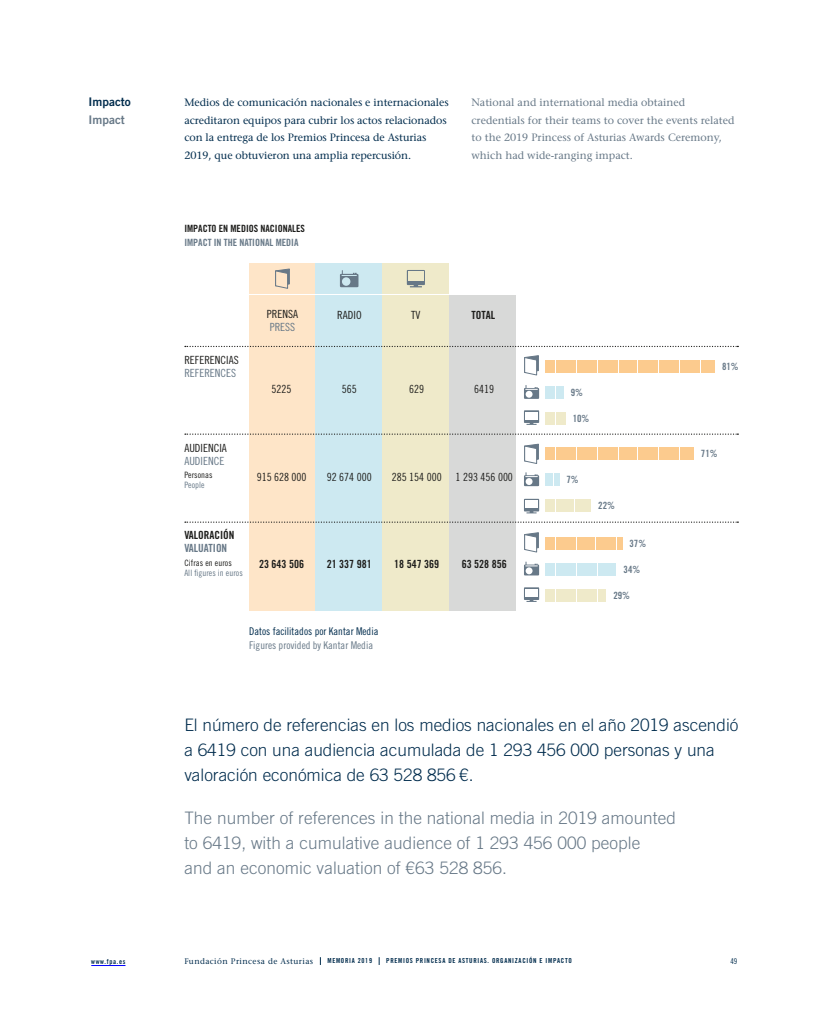
<style>
.page{position:relative;width:826px;height:1017px;background:#fff}
.page>*{position:absolute;margin:0;border:0;box-sizing:border-box;transform-origin:0 0}
.t1{font:300 17.25px/25px "Trade Gothic LT Std";color:#002c4d}
.t2{font:300 17.25px/25px "Trade Gothic LT Std";letter-spacing:.005em;color:#677887}
.t3{font:11.88px "Trade Gothic LT Std Bd 2";color:#002c4d}
.t4{font:11.88px "Trade Gothic LT Std Bd 2";color:#677887}
.t5{font:11.25px "Trade Gothic LT Std Cn 18";color:#1d1d1b}
.t6{font:11.25px "Trade Gothic LT Std Bd Cn 20";color:#1d1d1b}
.t7{font:11.25px "Trade Gothic LT Std Cn 18";color:#677887}
.t8{font:11.25px "Trade Gothic LT Std Bd Cn 20";color:#677887}
.t9{font:10.62px/17.5px "Stone Serif";letter-spacing:-.005em;color:#002c4d}
.t10{font:10.62px/17.5px "Stone Serif";color:#677887}
.t11{font:10.62px "Trade Gothic LT Std Cn 18";color:#002c4d}
.t12{font:10.62px "Trade Gothic LT Std Cn 18";color:#677887}
.t13{font:10px "Trade Gothic LT Std Bd Cn 20";color:#677887}
.t14{font:10px "Trade Gothic LT Std Bd Cn 20";color:#1d1d1b}
.t15{font:8.75px "Trade Gothic LT Std Cn 18";letter-spacing:.01em;color:#677887}
.t16{font:8.75px "Trade Gothic LT Std Cn 18";letter-spacing:.01em;color:#1d1d1b}
.t17{font:8.12px "Stone Serif";letter-spacing:.05em;color:#002c4d}
.t18{font:7.88px "Trade Gothic LT Std Cn 18";color:#002c4d}
.t19{font:6.88px "Trade Gothic LT Std Bd Cn 20";letter-spacing:.1em;color:#002c4d}
</style>
<div class="page">
<hr style="left:91px;top:965px;width:34px;height:1px;background:#00f">
<div style="left:249px;top:295px;width:67px;height:315px;background:#fee5c8"></div>
<div style="left:249px;top:264px;width:67px;height:30px;background:#fee5c8"></div>
<div style="left:316px;top:295px;width:67px;height:315px;background:#cde9f1"></div>
<div style="left:316px;top:264px;width:67px;height:30px;background:#cde9f1"></div>
<div style="left:383px;top:295px;width:66px;height:315px;background:#efeaca"></div>
<div style="left:383px;top:264px;width:66px;height:30px;background:#efeaca"></div>
<div style="left:449px;top:295px;width:67px;height:315px;background:#d8d9d8"></div>
<svg style="left:185px;top:434px;width:553px;height:1px"></svg>
<svg style="left:185px;top:346px;width:553px;height:1px"></svg>
<svg style="left:185px;top:522px;width:553px;height:1px"></svg>
<svg style="left:524px;top:410px;width:15px;height:15px"></svg>
<div style="left:525px;top:412px;width:13px;height:8px;background:#fff"></div>
<svg style="left:407px;top:270px;width:18px;height:17px"></svg>
<div style="left:408px;top:272px;width:15px;height:9px;background:#efeaca"></div>
<svg style="left:524px;top:499px;width:15px;height:14px"></svg>
<div style="left:525px;top:500px;width:13px;height:8px;background:#fff"></div>
<svg style="left:524px;top:587px;width:15px;height:15px"></svg>
<div style="left:525px;top:589px;width:13px;height:8px;background:#fff"></div>
<svg style="left:524px;top:385px;width:15px;height:14px"></svg>
<svg style="left:340px;top:271px;width:18px;height:16px"></svg>
<svg style="left:524px;top:473px;width:15px;height:13px"></svg>
<svg style="left:524px;top:562px;width:15px;height:13px"></svg>
<svg style="left:524px;top:355px;width:15px;height:21px"></svg>
<svg style="left:275px;top:268px;width:15px;height:21px"></svg>
<svg style="left:524px;top:443px;width:15px;height:21px"></svg>
<svg style="left:524px;top:532px;width:15px;height:21px"></svg>
<div style="left:545px;top:360px;width:170px;height:13px;background:#fccb8e"></div>
<div style="left:545px;top:447px;width:149px;height:13px;background:#fccb8e"></div>
<svg style="left:545px;top:537px;width:77px;height:13px"></svg>
<svg style="left:545px;top:412px;width:20px;height:13px"></svg>
<svg style="left:545px;top:499px;width:46px;height:13px"></svg>
<svg style="left:545px;top:386px;width:18px;height:13px"></svg>
<svg style="left:545px;top:473px;width:14px;height:13px"></svg>
<svg style="left:545px;top:563px;width:71px;height:13px"></svg>
<svg style="left:545px;top:589px;width:60px;height:13px"></svg>
<p class="t3" style="left:89px;top:94px;width:44px">Impacto</p>
<p class="t4" style="left:89px;top:112px;width:38px">Impact</p>
<p class="t9" style="left:184px;top:94px;width:266px">Medios de comunicación nacionales e internacionales acreditaron equipos para cubrir los actos relacionados con la entrega de los Premios Princesa de Asturias 2019, que obtuvieron una amplia repercusión.</p>
<p class="t10" style="left:471px;top:94px;width:264px">National and international media obtained credentials for their teams to cover the events related to the 2019 Princess of Asturias Awards Ceremony, which had wide-ranging impact.</p>
<p class="t14" style="left:184px;top:223px;width:122px">IMPACTO EN MEDIOS NACIONALES</p>
<p class="t13" style="left:184px;top:236px;width:116px">IMPACT IN THE NATIONAL MEDIA</p>
<p class="t5" style="left:184px;top:353px;width:56px">REFERENCIAS</p>
<p class="t7" style="left:184px;top:367px;width:53px">REFERENCES</p>
<p class="t5" style="left:267px;top:308px;width:33px">PRENSA</p>
<p class="t7" style="left:270px;top:320px;width:27px">PRESS</p>
<p class="t5" style="left:337px;top:308px;width:26px">RADIO</p>
<p class="t5" style="left:411px;top:308px;width:11px">TV</p>
<p class="t6" style="left:471px;top:308px;width:25px">TOTAL</p>
<p class="t5" style="left:272px;top:383px;width:21px">5225</p>
<p class="t5" style="left:342px;top:383px;width:16px">565</p>
<p class="t5" style="left:409px;top:383px;width:16px">629</p>
<p class="t5" style="left:474px;top:383px;width:21px">6419</p>
<p class="t5" style="left:184px;top:441px;width:44px">AUDIENCIA</p>
<p class="t7" style="left:184px;top:455px;width:41px">AUDIENCE</p>
<p class="t16" style="left:184px;top:469px;width:30px">Personas</p>
<p class="t15" style="left:184px;top:479px;width:22px">People</p>
<p class="t5" style="left:257px;top:470px;width:51px">915 628 000</p>
<p class="t5" style="left:327px;top:470px;width:46px">92 674 000</p>
<p class="t5" style="left:392px;top:470px;width:123px">285 154 000 1 293 456 000</p>
<p class="t6" style="left:184px;top:528px;width:52px">VALORACIÓN</p>
<p class="t8" style="left:184px;top:541px;width:44px">VALUATION</p>
<p class="t16" style="left:184px;top:558px;width:49px">Cifras en euros</p>
<p class="t15" style="left:184px;top:568px;width:60px">All figures in euros</p>
<p class="t6" style="left:259px;top:557px;width:46px">23 643 506</p>
<p class="t6" style="left:327px;top:557px;width:46px">21 337 981</p>
<p class="t6" style="left:394px;top:557px;width:46px">18 547 369</p>
<p class="t6" style="left:462px;top:557px;width:46px">63 528 856</p>
<p class="t11" style="left:249px;top:625px;width:131px">Datos facilitados por Kantar Media</p>
<p class="t12" style="left:249px;top:638px;width:125px">Figures provided by Kantar Media</p>
<p class="t13" style="left:571px;top:386px;width:14px">9%</p>
<p class="t13" style="left:572px;top:412px;width:18px">10%</p>
<p class="t13" style="left:566px;top:474px;width:14px">7%</p>
<p class="t13" style="left:598px;top:499px;width:18px">22%</p>
<p class="t13" style="left:629px;top:537px;width:18px">37%</p>
<p class="t13" style="left:623px;top:563px;width:18px">34%</p>
<p class="t13" style="left:613px;top:589px;width:18px">29%</p>
<p class="t13" style="left:722px;top:360px;width:18px">81%</p>
<p class="t13" style="left:701px;top:448px;width:18px">71%</p>
<h1 class="t1" style="left:184px;top:712px;width:555px">El número de referencias en los medios nacionales en el año 2019 ascendió a 6419 con una audiencia acumulada de 1 293 456 000 personas y una valoración económica de 63 528 856 €.</h1>
<h1 class="t2" style="left:184px;top:805px;width:493px">The number of references in the national media in 2019 amounted to 6419, with a cumulative audience of 1 293 456 000 people<br>and an economic valuation of €63 528 856.</h1>
<p class="t19" style="left:91px;top:957px;width:36px">www.fpa.es</p>
<p class="t17" style="left:184px;top:956px;width:130px">Fundación Princesa de Asturias</p>
<p class="t19" style="left:327px;top:957px;width:46px">MEMORIA 2019</p>
<p class="t19" style="left:386px;top:957px;width:187px">PREMIOS PRINCESA DE ASTURIAS. ORGANIZACIÓN E IMPACTO</p>
<p class="t18" style="left:730px;top:956px;width:8px">49</p>
</div>
